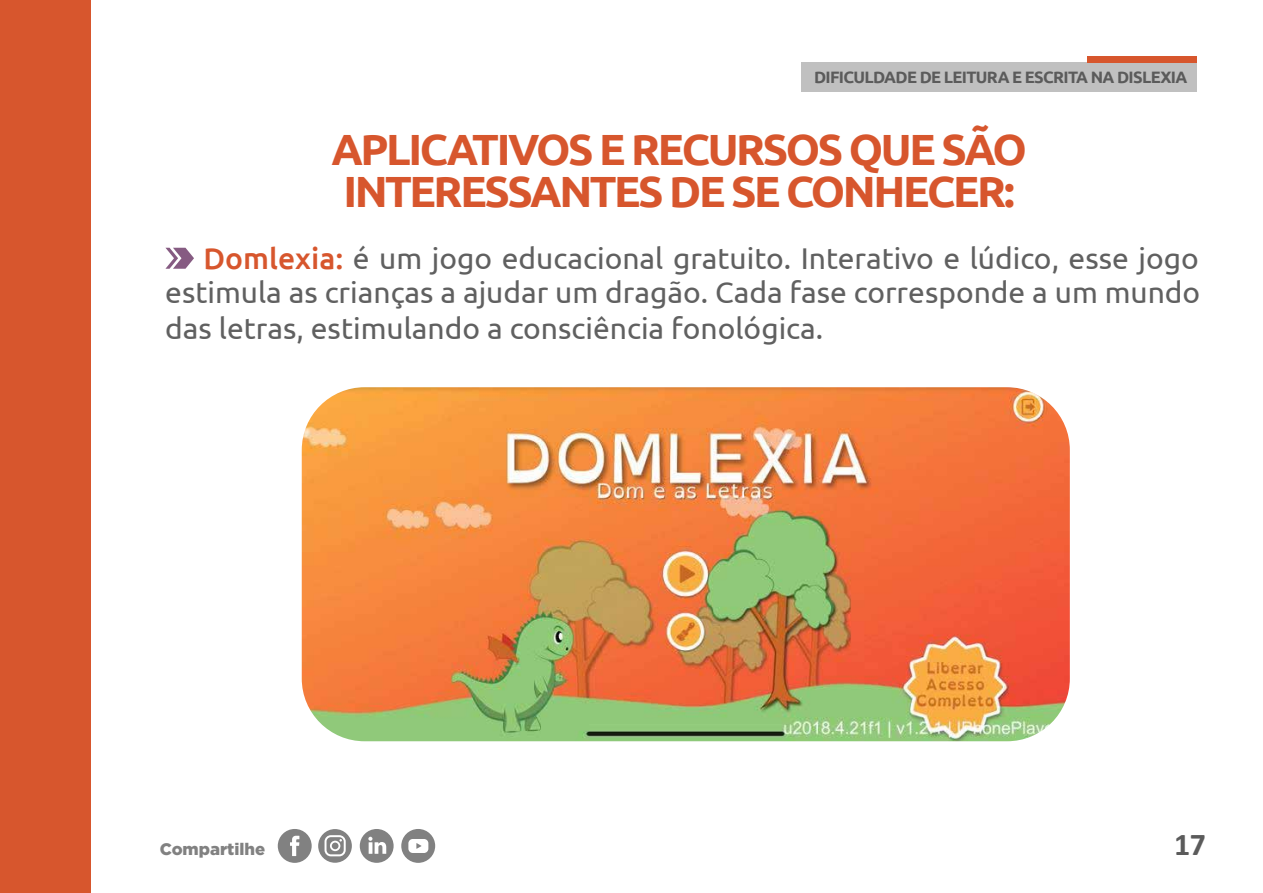
<style>
.page{position:relative;width:1263px;height:893px;background:#fff}
.page>*{position:absolute;margin:0;border:0;box-sizing:border-box;transform-origin:0 0}
.t1{font:700 43.65px/42px "Ubuntu";letter-spacing:-.055em;color:#d7562d}
.t2{font:700 31.95px "Calibri";color:#5b5b5b}
.t3{font:30px/35.2px "Ubuntu";color:#606060;text-align:justify}
.t4{font:900 16.65px "Gotham";color:#818181}
.t5{font:700 16.5px "Ubuntu";letter-spacing:-.04em;color:#5b5b5b}
.s1{font-weight:500;color:#d7562d}
</style>
<div class="page">
<div style="left:278px;top:829px;width:34px;height:34px;background:#818181;border-radius:50%"></div>
<svg style="left:290px;top:836px;width:9px;height:20px"></svg>
<div style="left:401px;top:829px;width:34px;height:34px;background:#818181;border-radius:50%"></div>
<svg style="left:408px;top:839px;width:20px;height:14px"></svg>
<svg style="left:318px;top:829px;width:34px;height:34px"></svg>
<div style="left:360px;top:829px;width:34px;height:34px;background:#818181;border-radius:50%"></div>
<svg style="left:368px;top:837px;width:18px;height:17px"></svg>
<div style="left:0;top:0;width:90px;height:893px;background:#d7562d"></div>
<div style="left:800px;top:62px;width:396px;height:30px;background:#c0c0c0"></div>
<div style="left:1087px;top:56px;width:109px;height:6px;background:#d7562d"></div>
<svg style="left:165px;top:248px;width:29px;height:21px"></svg>
<img style="left:302px;top:387px;width:768px;height:354px">
<p class="t5" style="left:814px;top:67px;width:375px">DIFICULDADE DE LEITURA E ESCRITA NA DISLEXIA</p>
<h1 class="t1" style="left:332px;top:128px;width:697px">APLICATIVOS E RECURSOS QUE SÃO<br>INTERESSANTES DE SE CONHECER:</h1>
<p class="t3" style="left:165px;top:240px;width:1036px;text-indent:38px"><span class="s1">Domlexia:</span> é um jogo educacional gratuito. Interativo e lúdico, esse jogo estimula as crianças a ajudar um dragão. Cada fase corresponde a um mundo das letras, estimulando a consciência fonológica.</p>
<p class="t4" style="left:160px;top:839px;width:107px">Compartilhe</p>
<p class="t2" style="left:1174px;top:822px;width:33px">17</p>
</div>
